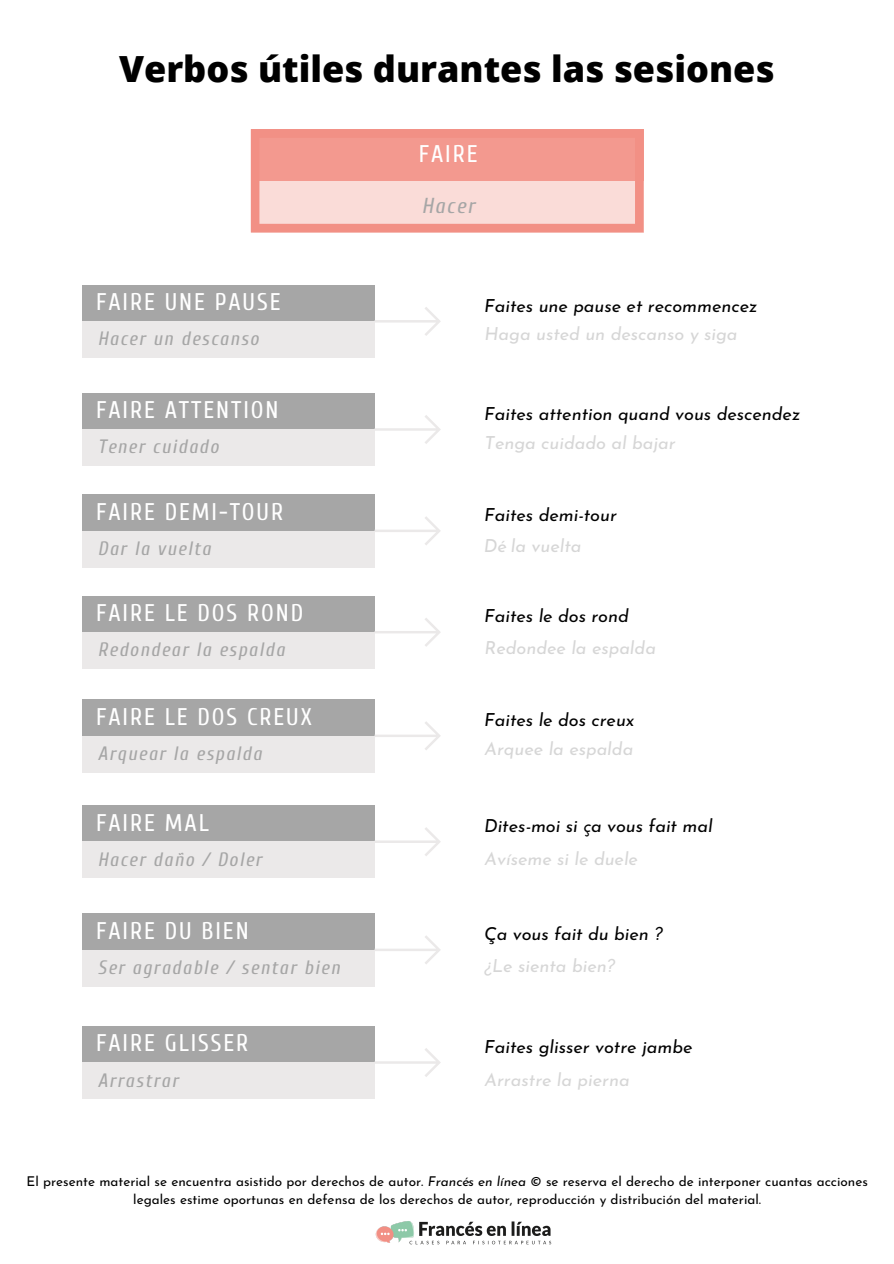
<style>
.page{position:relative;width:894px;height:1264px;background:#fff}
.page>*{position:absolute;margin:0;border:0;box-sizing:border-box;transform-origin:0 0}
.t1{font:800 36px "Open Sans";color:#000}
.t2{font:24px "Cuprum";letter-spacing:.08em;color:#fff}
.t3{font:italic 21.6px "Cuprum";letter-spacing:.08em;color:#a6a6a6}
.t4{font:italic 19.35px "Cuprum";letter-spacing:.08em;color:#a6a6a6}
.t5{font:italic 18px "Josefin Sans";color:#000}
.t6{font:italic 18px "Josefin Sans";color:#d6d6d6}
.t7{font:13.5px/18px "Josefin Sans";color:#000;text-align:center}
.s1{font-style:italic}
</style>
<div class="page">
<img style="left:375px;top:1221px;width:176px;height:24px">
<div style="left:82px;top:285px;width:292px;height:36px;background:#a6a6a6"></div>
<div style="left:82px;top:321px;width:292px;height:36px;background:#ebe9e9"></div>
<svg style="left:374px;top:307px;width:67px;height:29px"></svg>
<svg style="left:251px;top:181px;width:392px;height:51px;background:#f8ccc7"></svg>
<div style="left:251px;top:129px;width:392px;height:52px;background:#f3998f"></div>
<div style="left:82px;top:393px;width:292px;height:36px;background:#a6a6a6"></div>
<div style="left:82px;top:429px;width:292px;height:37px;background:#ebe9e9"></div>
<svg style="left:374px;top:415px;width:67px;height:29px"></svg>
<div style="left:82px;top:494px;width:292px;height:37px;background:#a6a6a6"></div>
<div style="left:82px;top:531px;width:292px;height:36px;background:#ebe9e9"></div>
<svg style="left:374px;top:516px;width:67px;height:29px"></svg>
<div style="left:82px;top:596px;width:292px;height:36px;background:#a6a6a6"></div>
<div style="left:82px;top:632px;width:292px;height:36px;background:#ebe9e9"></div>
<svg style="left:374px;top:617px;width:67px;height:30px"></svg>
<div style="left:82px;top:699px;width:292px;height:37px;background:#a6a6a6"></div>
<div style="left:82px;top:736px;width:292px;height:36px;background:#ebe9e9"></div>
<svg style="left:374px;top:721px;width:67px;height:29px"></svg>
<div style="left:82px;top:805px;width:292px;height:36px;background:#a6a6a6"></div>
<div style="left:82px;top:841px;width:292px;height:37px;background:#ebe9e9"></div>
<svg style="left:374px;top:827px;width:67px;height:29px"></svg>
<div style="left:82px;top:913px;width:292px;height:37px;background:#a6a6a6"></div>
<div style="left:82px;top:949px;width:292px;height:37px;background:#ebe9e9"></div>
<svg style="left:374px;top:935px;width:67px;height:29px"></svg>
<div style="left:82px;top:1026px;width:292px;height:36px;background:#a6a6a6"></div>
<div style="left:82px;top:1062px;width:292px;height:36px;background:#ebe9e9"></div>
<svg style="left:374px;top:1047px;width:67px;height:30px"></svg>
<h1 class="t1" style="left:119px;top:43px;width:657px">Verbos útiles durantes las sesiones</h1>
<h2 class="t2" style="left:418px;top:141px;width:60px">FAIRE</h2>
<h2 class="t2" style="left:96px;top:289px;width:186px">FAIRE UNE PAUSE</h2>
<h3 class="t4" style="left:98px;top:328px;width:162px">Hacer un descanso</h3>
<h2 class="t2" style="left:96px;top:397px;width:184px">FAIRE ATTENTION</h2>
<h3 class="t4" style="left:98px;top:436px;width:122px">Tener cuidado</h3>
<h2 class="t2" style="left:96px;top:498px;width:188px">FAIRE DEMI-TOUR</h2>
<h3 class="t4" style="left:98px;top:537px;width:114px">Dar la vuelta</h3>
<h2 class="t2" style="left:96px;top:599px;width:208px">FAIRE LE DOS ROND</h2>
<h3 class="t4" style="left:98px;top:639px;width:188px">Redondear la espalda</h3>
<h2 class="t2" style="left:96px;top:703px;width:217px">FAIRE LE DOS CREUX</h2>
<h3 class="t4" style="left:98px;top:742px;width:165px">Arquear la espalda</h3>
<h2 class="t2" style="left:96px;top:809px;width:114px">FAIRE MAL</h2>
<h3 class="t4" style="left:98px;top:848px;width:165px">Hacer daño / Doler</h3>
<h2 class="t2" style="left:96px;top:917px;width:154px">FAIRE DU BIEN</h2>
<h3 class="t4" style="left:98px;top:956px;width:243px">Ser agradable / sentar bien</h3>
<h2 class="t2" style="left:96px;top:1029px;width:154px">FAIRE GLISSER</h2>
<h3 class="t4" style="left:98px;top:1069px;width:82px">Arrastrar</h3>
<h3 class="t3" style="left:421px;top:193px;width:54px">Hacer</h3>
<h3 class="t5" style="left:484px;top:298px;width:275px">Faites une pause et recommencez</h3>
<h3 class="t6" style="left:484px;top:327px;width:254px">Haga usted un descanso y siga</h3>
<h3 class="t5" style="left:484px;top:406px;width:317px">Faites attention quand vous descendez</h3>
<h3 class="t6" style="left:484px;top:435px;width:193px">Tenga cuidado al bajar</h3>
<h3 class="t5" style="left:484px;top:507px;width:134px">Faites demi-tour</h3>
<h3 class="t6" style="left:484px;top:539px;width:99px">Dé la vuelta</h3>
<h3 class="t5" style="left:484px;top:609px;width:146px">Faites le dos rond</h3>
<h3 class="t6" style="left:484px;top:640px;width:173px">Redondee la espalda</h3>
<h3 class="t5" style="left:484px;top:712px;width:151px">Faites le dos creux</h3>
<h3 class="t6" style="left:484px;top:741px;width:150px">Arquee la espalda</h3>
<h3 class="t5" style="left:484px;top:818px;width:230px">Dites-moi si ça vous fait mal</h3>
<h3 class="t6" style="left:484px;top:851px;width:155px">Avíseme si le duele</h3>
<h3 class="t5" style="left:484px;top:926px;width:180px">Ça vous fait du bien ?</h3>
<h3 class="t6" style="left:484px;top:958px;width:132px">¿Le sienta bien?</h3>
<h3 class="t5" style="left:484px;top:1039px;width:210px">Faites glisser votre jambe</h3>
<h3 class="t6" style="left:484px;top:1071px;width:147px">Arrastre la pierna</h3>
<p class="t7" style="left:27px;top:1173px;width:842px">El presente material se encuentra asistido por derechos de autor. <span class="s1">Francés en línea ©</span> se reserva el derecho de interponer cuantas acciones legales estime oportunas en defensa de los derechos de autor, reproducción y distribución del material.</p>
</div>
